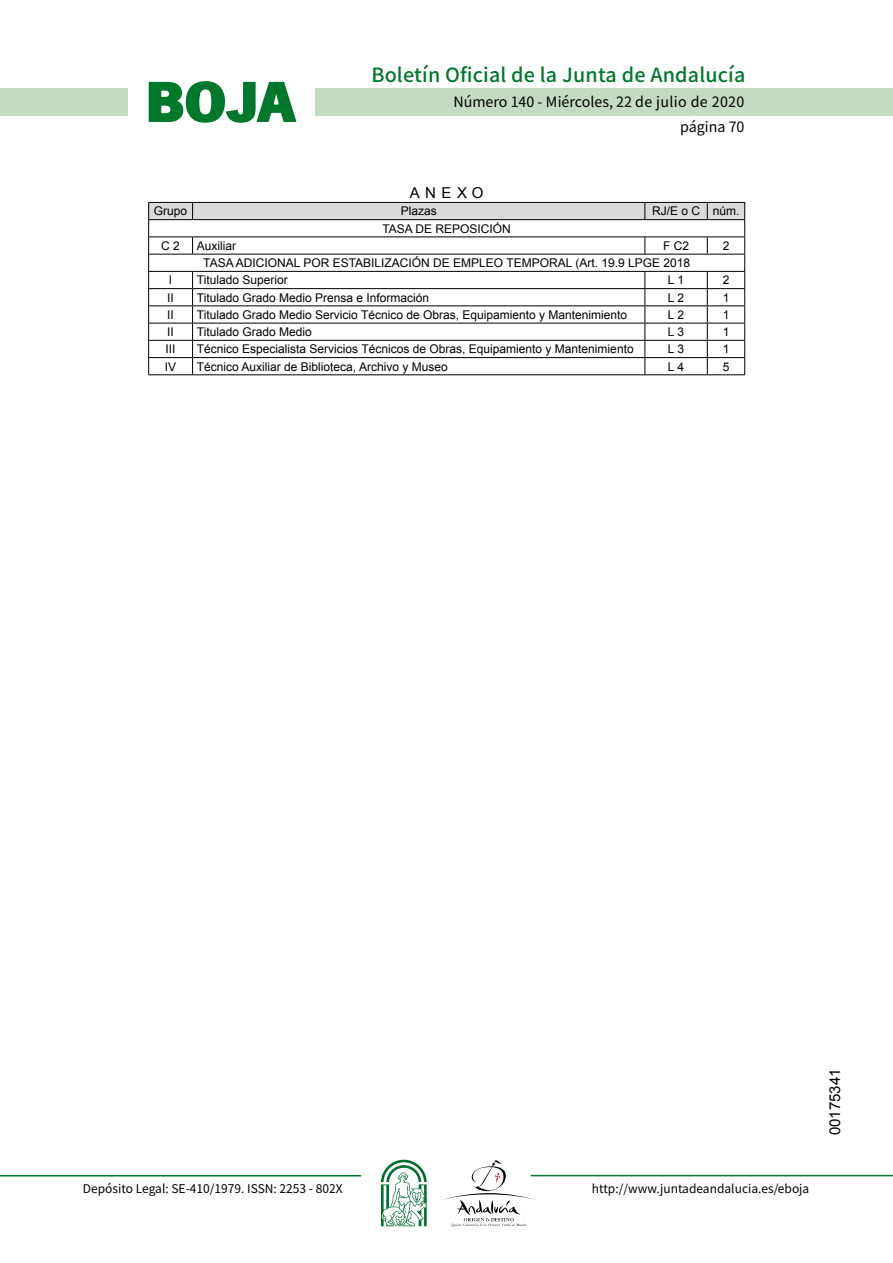
<style>
.page{position:relative;width:893px;height:1263px;background:#fff}
.page>*{position:absolute;margin:0;border:0;box-sizing:border-box;transform-origin:0 0}
.t1{font:700 57.75px "News Got T";color:#00782c;scale:1.14 1}
.t2{font:500 19.5px "Noto Sans HK";letter-spacing:.01em;color:#00782c}
.t3{font:15px "Arial";color:#000}
.t4{font:14.25px/24.5px "Noto Sans HK";color:#000;text-align:right}
.t5{font:12px "Arial";color:#000}
.t6{font:12px "Noto Sans HK";color:#000}
</style>
<div class="page">
<div style="left:315px;top:88px;width:577px;height:28px;background:#c5dac3"></div>
<div style="left:0;top:88px;width:128px;height:28px;background:#c5dac3"></div>
<hr style="left:0;top:1175px;width:361px;height:2px;background:#00782c">
<hr style="left:531px;top:1175px;width:361px;height:1px;background:#00782c">
<svg style="left:148px;top:81px;width:149px;height:42px"></svg>
<svg style="left:442px;top:1160px;width:100px;height:67px"></svg>
<svg style="left:381px;top:1160px;width:45px;height:66px"></svg>
<svg style="left:148px;top:203px;width:597px;height:171px"></svg>
<hr style="left:148px;top:374px;width:44px;height:1px;background:#000">
<hr style="left:192px;top:374px;width:453px;height:1px;background:#000">
<hr style="left:645px;top:374px;width:62px;height:1px;background:#000">
<hr style="left:707px;top:374px;width:38px;height:1px;background:#000">
<hr style="left:148px;top:202px;width:44px;height:1px;background:#000">
<hr style="left:192px;top:202px;width:453px;height:1px;background:#000">
<hr style="left:645px;top:202px;width:62px;height:1px;background:#000">
<hr style="left:707px;top:202px;width:38px;height:1px;background:#000">
<h1 class="t1" style="left:145px;top:68px;width:133px">BOJA</h1>
<h2 class="t2" style="left:371px;top:64px;width:375px">Boletín Oficial de la Junta de Andalucía</h2>
<p class="t4" style="left:453px;top:90px;width:292px">Número 140 - Miércoles, 22 de julio de 2020 página 70</p>
<p class="t3" style="left:410px;top:183px;width:75px">ANEXO</p>
<p class="t5" style="left:154px;top:203px;width:35px">Grupo</p>
<p class="t5" style="left:401px;top:203px;width:38px">Plazas</p>
<p class="t5" style="left:652px;top:203px;width:89px">RJ/E o C núm.</p>
<p class="t5" style="left:382px;top:221px;width:130px">TASA DE REPOSICIÓN</p>
<p class="t5" style="left:161px;top:238px;width:20px">C 2</p>
<p class="t5" style="left:197px;top:238px;width:41px">Auxiliar</p>
<p class="t5" style="left:663px;top:238px;width:28px">F C2</p>
<p class="t5" style="left:722px;top:238px;width:8px">2</p>
<p class="t5" style="left:203px;top:255px;width:488px">TASA ADICIONAL POR ESTABILIZACIÓN DE EMPLEO TEMPORAL (Art. 19.9 LPGE 2018</p>
<p class="t5" style="left:169px;top:272px;width:5px">I</p>
<p class="t5" style="left:197px;top:272px;width:92px">Titulado Superior</p>
<p class="t5" style="left:668px;top:272px;width:18px">L 1</p>
<p class="t5" style="left:722px;top:272px;width:8px">2</p>
<p class="t5" style="left:167px;top:290px;width:8px">II</p>
<p class="t5" style="left:197px;top:290px;width:234px">Titulado Grado Medio Prensa e Información</p>
<p class="t5" style="left:668px;top:290px;width:18px">L 2</p>
<p class="t5" style="left:722px;top:290px;width:8px">1</p>
<p class="t5" style="left:167px;top:307px;width:8px">II</p>
<p class="t5" style="left:197px;top:307px;width:432px">Titulado Grado Medio Servicio Técnico de Obras, Equipamiento y Mantenimiento</p>
<p class="t5" style="left:668px;top:307px;width:18px">L 2</p>
<p class="t5" style="left:722px;top:307px;width:8px">1</p>
<p class="t5" style="left:167px;top:324px;width:8px">II</p>
<p class="t5" style="left:197px;top:324px;width:116px">Titulado Grado Medio</p>
<p class="t5" style="left:668px;top:324px;width:18px">L 3</p>
<p class="t5" style="left:722px;top:324px;width:8px">1</p>
<p class="t5" style="left:166px;top:341px;width:12px">III</p>
<p class="t5" style="left:197px;top:341px;width:438px">Técnico Especialista Servicios Técnicos de Obras, Equipamiento y Mantenimiento</p>
<p class="t5" style="left:668px;top:341px;width:18px">L 3</p>
<p class="t5" style="left:722px;top:341px;width:8px">1</p>
<p class="t5" style="left:165px;top:359px;width:13px">IV</p>
<p class="t5" style="left:197px;top:359px;width:252px">Técnico Auxiliar de Biblioteca, Archivo y Museo</p>
<p class="t5" style="left:668px;top:359px;width:18px">L 4</p>
<p class="t5" style="left:722px;top:359px;width:8px">5</p>
<p class="t6" style="left:83px;top:1181px;width:261px">Depósito Legal: SE-410/1979. ISSN: 2253 - 802X</p>
<p class="t6" style="left:592px;top:1181px;width:219px">http://www.juntadeandalucia.es/eboja</p>
<p class="t3" style="left:825px;top:1135px;width:68px;rotate:-90deg">00175341</p>
</div>
